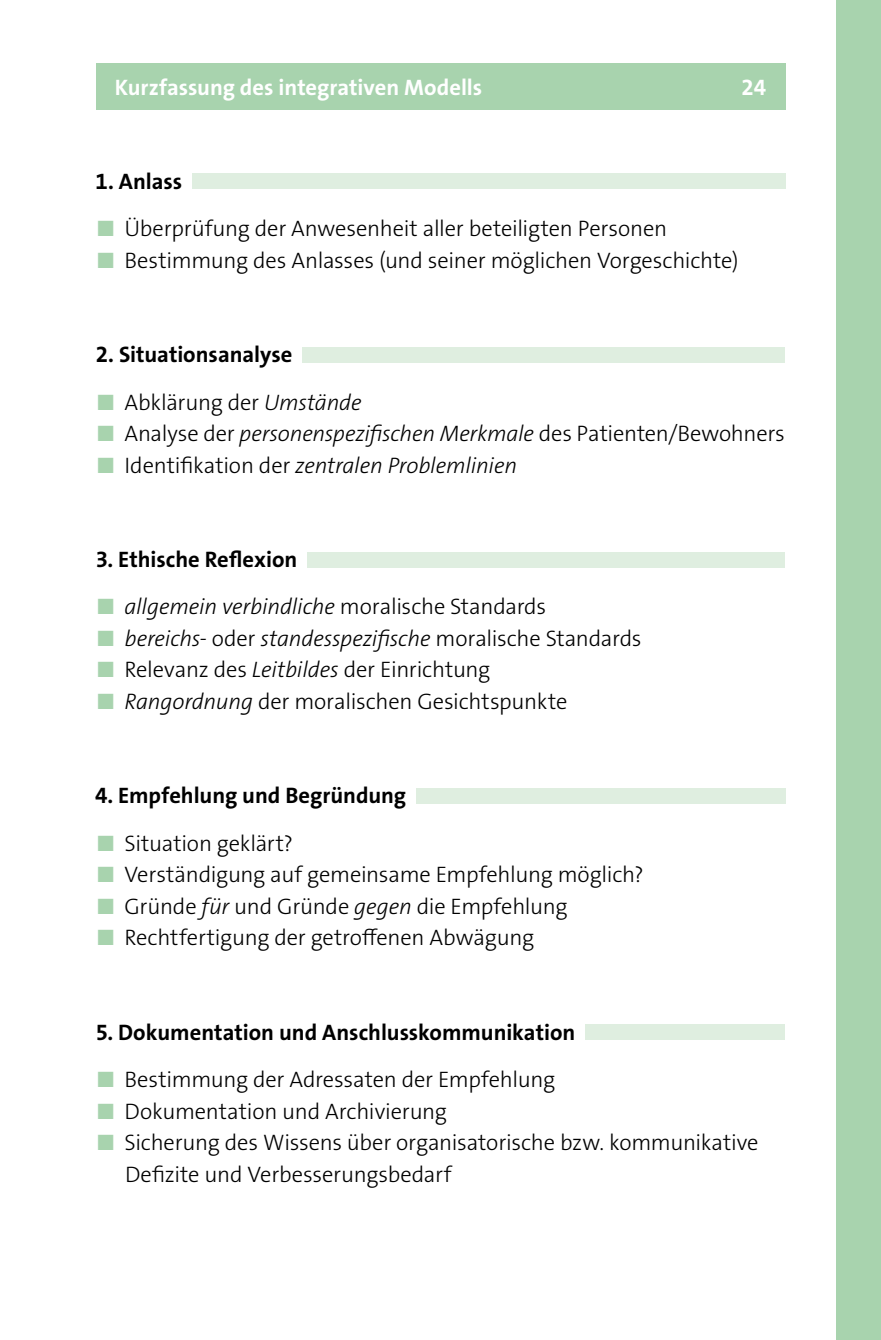
<style>
.page{position:relative;width:881px;height:1340px;background:#fff}
.page>*{position:absolute;margin:0;border:0;box-sizing:border-box;transform-origin:0 0}
.t1{font:300 22.5px/31.5px "The Sans Os F";letter-spacing:-.01em;color:#000}
.t2{font:italic 300 22.5px "The Sans Os F";letter-spacing:-.01em;color:#000}
.t3{font:700 22.5px "The Sans Os F";color:#000}
.t4{font:700 22.5px "The Sans Os F";color:#fff}
.s1{font-weight:700;color:#a8d3ae}
.s2{font-style:italic}
.s3{font-weight:700;font-style:normal;color:#a8d3ae}
.s4{font-style:normal}
</style>
<div class="page">
<div style="left:192px;top:174px;width:592px;height:15px;background:#dfeee0"></div>
<div style="left:302px;top:347px;width:482px;height:15px;background:#dfeee0"></div>
<div style="left:307px;top:552px;width:477px;height:15px;background:#dfeee0"></div>
<div style="left:416px;top:788px;width:368px;height:15px;background:#dfeee0"></div>
<div style="left:585px;top:1024px;width:199px;height:15px;background:#dfeee0"></div>
<div style="left:836px;top:0;width:44px;height:1339px;background:#a8d3ae"></div>
<div style="left:96px;top:63px;width:688px;height:47px;background:#a8d3ae"></div>
<p class="t4" style="left:115px;top:72px;width:369px">Kurzfassung des integrativen Modells</p>
<p class="t4" style="left:741px;top:72px;width:26px">24</p>
<p class="t3" style="left:96px;top:167px;width:88px">1. Anlass</p>
<p class="t1" style="left:99px;top:213px;width:569px"><span class="s1">■</span> Überprüfung der Anwesenheit aller beteiligten Personen</p>
<p class="t1" style="left:99px;top:244px;width:641px"><span class="s1">■</span> Bestimmung des Anlasses (und seiner möglichen Vorgeschichte)</p>
<p class="t3" style="left:96px;top:340px;width:198px">2. Situationsanalyse</p>
<p class="t1" style="left:99px;top:386px;width:264px"><span class="s1">■</span> Abklärung der <span class="s2">Umstände</span></p>
<p class="t1" style="left:99px;top:418px;width:687px"><span class="s1">■</span> Analyse der <span class="s2">personenspezifischen Merkmale</span> des Patienten/Bewohners</p>
<p class="t2" style="left:99px;top:450px;width:420px"><span class="s3">■</span> <span class="s4">I dentifikation der</span> zentralen Problemlinien</p>
<p class="t3" style="left:96px;top:545px;width:203px">3. Ethische Reflexion</p>
<p class="t2" style="left:99px;top:592px;width:448px"><span class="s3">■</span> allgemein verbindliche <span class="s4">moralische Standards</span></p>
<p class="t2" style="left:99px;top:624px;width:544px"><span class="s3">■</span> bereichs- <span class="s4">oder</span> standesspezifische <span class="s4">moralische Standards</span></p>
<p class="t1" style="left:99px;top:654px;width:393px"><span class="s1">■</span> Relevanz des <span class="s2">Leitbildes</span> der Einrichtung</p>
<p class="t1" style="left:99px;top:685px;width:470px"><span class="s1">■</span> <span class="s2">Rangordnung</span> der moralischen Gesichtspunkte</p>
<p class="t3" style="left:95px;top:781px;width:312px">4. Empfehlung und Begründung</p>
<p class="t1" style="left:99px;top:827px;width:196px"><span class="s1">■</span> Situation geklärt?</p>
<p class="t1" style="left:99px;top:859px;width:546px"><span class="s1">■</span> Verständigung auf gemeinsame Empfehlung möglich?</p>
<p class="t1" style="left:99px;top:890px;width:470px"><span class="s1">■</span> Gründe <span class="s2">für</span> und Gründe <span class="s2">gegen</span> die Empfehlung</p>
<p class="t1" style="left:99px;top:922px;width:436px"><span class="s1">■</span> Rechtfertigung der getroffenen Abwägung</p>
<p class="t3" style="left:96px;top:1017px;width:481px">5. Dokumentation und Anschlusskommunikation</p>
<p class="t1" style="left:99px;top:1063px;width:457px"><span class="s1">■</span> Bestimmung der Adressaten der Empfehlung</p>
<p class="t1" style="left:99px;top:1095px;width:349px"><span class="s1">■</span> Dokumentation und Archivierung</p>
<p class="t1" style="left:125px;top:1126px;width:634px;text-indent:-26px"><span class="s1">■</span> Sicherung des Wissens über organisatorische bzw. kommunikative<br>Defizite und Verbesserungsbedarf</p>
</div>
